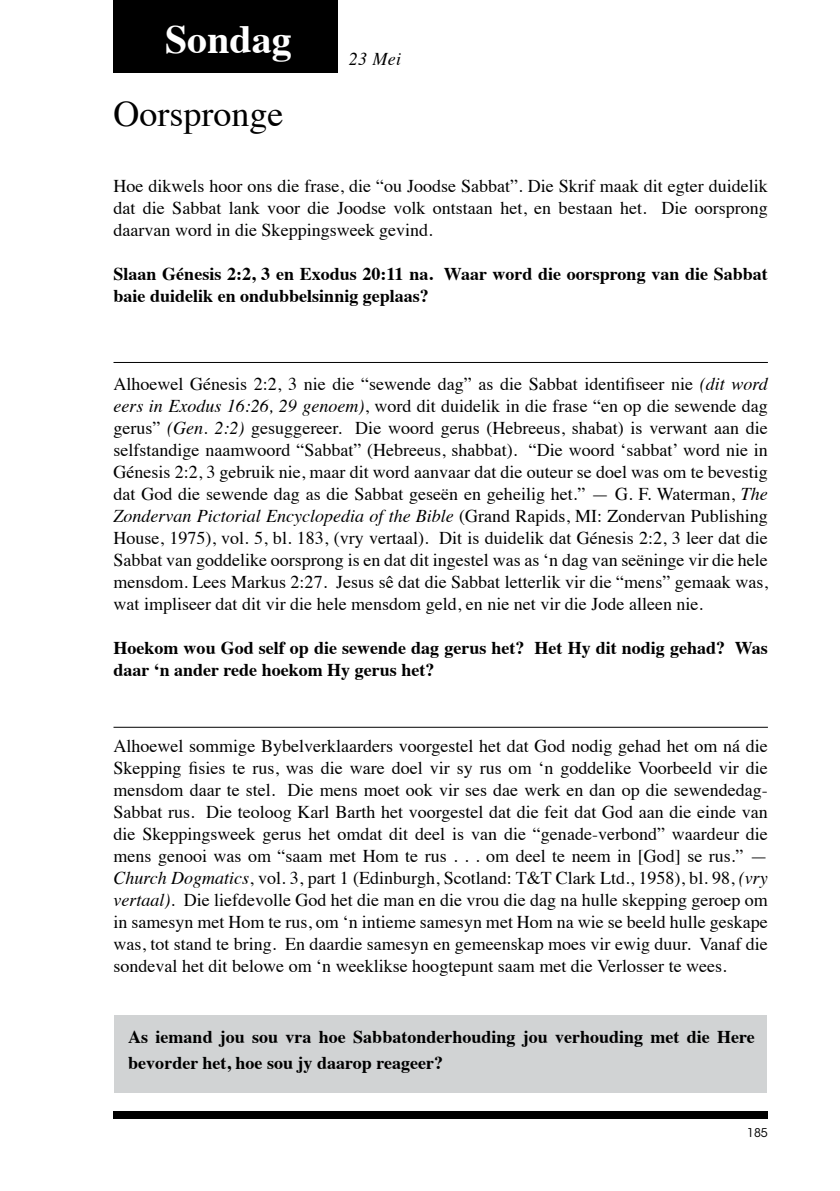
<style>
.page{position:relative;width:840px;height:1191px;background:#fff}
.page>*{position:absolute;margin:0;border:0;box-sizing:border-box;transform-origin:0 0}
.t1{font:700 40px "Times";color:#fff}
.t2{font:36px "Times";color:#000}
.t3{font:18px/22px "Times";color:#000;text-align:justify}
.t4{font:700 18px/22px "Times";color:#000}
.t5{font:italic 18px "Times";color:#000}
.t6{font:12px "ITC Avant Garde Std";color:#000}
.s1{font-style:italic}
</style>
<div class="page">
<div style="left:113px;top:1111px;width:654px;height:8px;background:#000"></div>
<div style="left:113px;top:0;width:225px;height:72px;background:#000"></div>
<hr style="left:113px;top:362px;width:654px;height:1px;background:#000">
<hr style="left:113px;top:727px;width:654px;height:1px;background:#000">
<div style="left:114px;top:1015px;width:652px;height:77px;background:#d1d3d4"></div>
<h1 class="t1" style="left:165px;top:1px;width:128px">Sondag</h1>
<h2 class="t2" style="left:113px;top:80px;width:171px">Oorspronge</h2>
<p class="t5" style="left:349px;top:43px;width:54px">23 Mei</p>
<p class="t3" style="left:113px;top:173px;width:655px">Hoe dikwels hoor ons die frase, die “ou Joodse Sabbat”. Die Skrif maak dit egter duidelik dat die Sabbat lank voor die Joodse volk ontstaan het, en bestaan het. Die oorsprong daarvan word in die Skeppingsweek gevind.</p>
<p class="t4" style="left:113px;top:261px;width:655px">Slaan Génesis 2:2, 3 en Exodus 20:11 na. Waar word die oorsprong van die Sabbat baie duidelik en ondubbelsinnig geplaas?</p>
<p class="t3" style="left:113px;top:371px;width:655px">Alhoewel Génesis 2:2, 3 nie die “sewende dag” as die Sabbat identifiseer nie <span class="s1">(dit word eers in Exodus 16:26, 29 genoem)</span>, word dit duidelik in die frase “en op die sewende dag gerus” <span class="s1">(Gen. 2:2)</span> gesuggereer. Die woord gerus (Hebreeus, shabat) is verwant aan die selfstandige naamwoord “Sabbat” (Hebreeus, shabbat). “Die woord ‘sabbat’ word nie in Génesis 2:2, 3 gebruik nie, maar dit word aanvaar dat die outeur se doel was om te bevestig dat God die sewende dag as die Sabbat geseën en geheilig het.” — G. F. Waterman, <span class="s1">The Zondervan Pictorial Encyclopedia of the Bible</span> (Grand Rapids, MI: Zondervan Publishing House, 1975), vol. 5, bl. 183, (vry vertaal). Dit is duidelik dat Génesis 2:2, 3 leer dat die Sabbat van goddelike oorsprong is en dat dit ingestel was as ‘n dag van seëninge vir die hele mensdom. Lees Markus 2:27. Jesus sê dat die Sabbat letterlik vir die “mens” gemaak was, wat impliseer dat dit vir die hele mensdom geld, en nie net vir die Jode alleen nie.</p>
<p class="t4" style="left:113px;top:635px;width:655px">Hoekom wou God self op die sewende dag gerus het? Het Hy dit nodig gehad? Was daar ‘n ander rede hoekom Hy gerus het?</p>
<p class="t3" style="left:113px;top:733px;width:655px">Alhoewel sommige Bybelverklaarders voorgestel het dat God nodig gehad het om ná die Skepping fisies te rus, was die ware doel vir sy rus om ‘n goddelike Voorbeeld vir die mensdom daar te stel. Die mens moet ook vir ses dae werk en dan op die sewendedag-Sabbat rus. Die teoloog Karl Barth het voorgestel dat die feit dat God aan die einde van die Skeppingsweek gerus het omdat dit deel is van die “genade-verbond” waardeur die mens genooi was om “saam met Hom te rus . . . om deel te neem in [God] se rus.” — <span class="s1">Church Dogmatics</span>, vol. 3, part 1 (Edinburgh, Scotland: T&amp;T Clark Ltd., 1958), bl. 98, <span class="s1">(vry vertaal)</span>. Die liefdevolle God het die man en die vrou die dag na hulle skepping geroep om in samesyn met Hom te rus, om ‘n intieme samesyn met Hom na wie se beeld hulle geskape was, tot stand te bring. En daardie samesyn en gemeenskap moes vir ewig duur. Vanaf die sondeval het dit belowe om ‘n weeklikse hoogtepunt saam met die Verlosser te wees.</p>
<p class="t4" style="left:128px;top:1022px;width:627px;line-height:26px">As iemand jou sou vra hoe Sabbatonderhouding jou verhouding met die Here bevorder het, hoe sou jy daarop reageer?</p>
<p class="t6" style="left:746px;top:1125px;width:22px">185</p>
</div>
